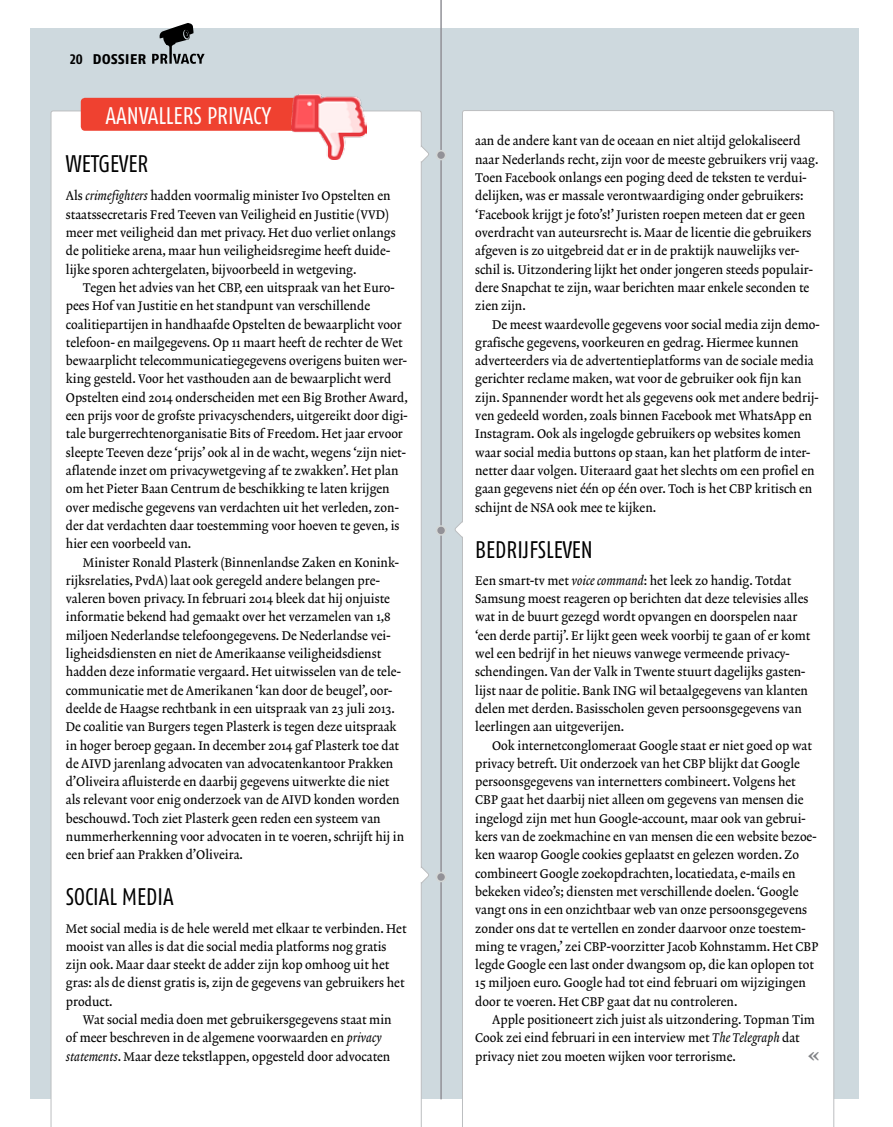
<style>
.page{position:relative;width:893px;height:1127px;background:#fff}
.page>*{position:absolute;margin:0;border:0;box-sizing:border-box;transform-origin:0 0}
.t1{font:24px "Fago Co Regular Lf";color:#000;scale:.96 1}
.t2{font:24px "Fago Co Regular Lf";color:#fff}
.t3{font:21.9px "Lexicon No 2 Roman D Txt";color:#808285;scale:.96 1}
.t4{font:17.55px "Fago Co Bold Lf Caps";letter-spacing:-.005em;color:#000}
.t5{font:12.75px/18.3px "Lexicon No 2 Roman A Txt";color:#000;scale:.96 1}
.s1{font-size:14.55px}
.s2{font-family:"Lexicon No 2 Italic A Txt"}
</style>
<div class="page">
<div style="left:30px;top:28px;width:829px;height:1071px;background:#ced9de"></div>
<div style="left:455px;top:110px;width:379px;height:1017px;background:#fff"></div>
<div style="left:50px;top:110px;width:379px;height:1017px;background:#fff"></div>
<hr style="left:440px;top:0;width:2px;height:1099px;background:#929197">
<div style="left:437px;top:151px;width:9px;height:9px;background:#929197;border-radius:50%"></div>
<div style="left:436px;top:150px;width:10px;height:10px;border:2px solid #d3d7d6;border-radius:50%"></div>
<div style="left:437px;top:872px;width:9px;height:9px;background:#929197;border-radius:50%"></div>
<div style="left:436px;top:872px;width:10px;height:10px;border:2px solid #d3d7d6;border-radius:50%"></div>
<div style="left:437px;top:526px;width:9px;height:9px;background:#929197;border-radius:50%"></div>
<div style="left:436px;top:525px;width:10px;height:11px;border:2px solid #d3d7d6;border-radius:50%"></div>
<svg style="left:152px;top:23px;width:53px;height:41px"></svg>
<div style="left:81px;top:98px;width:217px;height:33px;background:#ef4130;border-radius:4px"></div>
<img style="left:291px;top:95px;width:76px;height:65px">
<h3 class="t4" style="left:70px;top:47px;width:78px"><span class="s1">20</span> dossier</h3>
<h1 class="t2" style="left:105px;top:102px;width:22px">AANVALLERS</h1>
<h1 class="t2" style="left:207px;top:102px;width:10px">PRIVACY</h1>
<h1 class="t1" style="left:66px;top:150px;width:28px">WETGEVER</h1>
<p class="t5" style="left:66px;top:187px;width:345px">Als <span class="s2">crimefighters</span> hadden voormalig minister Ivo Opstelten en staatssecretaris Fred Teeven van Veiligheid en Justitie (VVD) meer met veiligheid dan met privacy. Het duo verliet onlangs de politieke arena, maar hun veiligheidsregime heeft duide&shy;lijke sporen achtergelaten, bijvoorbeeld in wetgeving.</p>
<p class="t5" style="left:66px;top:279px;width:358px;text-indent:17px">Tegen het advies van het CBP, een uitspraak van het Euro&shy;pees Hof van Justitie en het standpunt van verschillende coalitiepartijen in handhaafde Opstelten de bewaarplicht voor telefoon- en mailgegevens. Op 11 maart heeft de rechter de Wet bewaarplicht telecommunicatiegegevens overigens buiten wer&shy;king gesteld. Voor het vasthouden aan de bewaarplicht werd Opstelten eind 2014 onderscheiden met een Big Brother Award, een prijs voor de grofste privacyschenders, uitgereikt door digi&shy;tale burgerrechtenorganisatie Bits of Freedom. Het jaar ervoor sleepte Teeven deze ‘prijs’ ook al in de wacht, wegens ‘zijn niet&shy;aflatende inzet om privacywetgeving af te zwakken’. Het plan om het Pieter Baan Centrum de beschikking te laten krijgen over medische gegevens van verdachten uit het verleden, zon&shy;der dat verdachten daar toestemming voor hoeven te geven, is hier een voorbeeld van.</p>
<p class="t5" style="left:66px;top:553px;width:354px;text-indent:17px">Minister Ronald Plasterk (Binnenlandse Zaken en Konink&shy;rijksrelaties, PvdA) laat ook geregeld andere belangen pre&shy;valeren boven privacy. In februari 2014 bleek dat hij onjuiste informatie bekend had gemaakt over het verzamelen van 1,8 miljoen Nederlandse telefoongegevens. De Nederlandse vei&shy;ligheidsdiensten en niet de Amerikaanse veiligheidsdienst hadden deze informatie vergaard. Het uitwisselen van de tele&shy;communicatie met de Amerikanen ‘kan door de beugel’, oor&shy;deelde de Haagse rechtbank in een uitspraak van 23 juli 2013.<br>De coalitie van Burgers tegen Plasterk is tegen deze uitspraak in hoger beroep gegaan. In december 2014 gaf Plasterk toe dat de AIVD jarenlang advocaten van advocatenkantoor Prakken d’Oliveira afluisterde en daarbij gegevens uitwerkte die niet als relevant voor enig onderzoek van de AIVD konden worden beschouwd. Toch ziet Plasterk geen reden een systeem van nummerherkenning voor advocaten in te voeren, schrijft hij in een brief aan Prakken d’Oliveira.</p>
<h1 class="t1" style="left:66px;top:883px;width:19px">SOCIAL</h1>
<h1 class="t1" style="left:122px;top:883px;width:12px">MEDIA</h1>
<p class="t5" style="left:66px;top:919px;width:356px">Met social media is de hele wereld met elkaar te verbinden. Het mooist van alles is dat die social media platforms nog gratis zijn ook. Maar daar steekt de adder zijn kop omhoog uit het gras: als de dienst gratis is, zijn de gegevens van gebruikers het product.</p>
<p class="t5" style="left:66px;top:1011px;width:341px;text-indent:17px">Wat social media doen met gebruikersgegevens staat min of meer beschreven in de algemene voorwaarden en <span class="s2">privacy statements</span>. Maar deze tekstlappen, opgesteld door advocaten</p>
<p class="t5" style="left:475px;top:133px;width:359px">aan de andere kant van de oceaan en niet altijd gelokaliseerd naar Nederlands recht, zijn voor de meeste gebruikers vrij vaag.<br>Toen Facebook onlangs een poging deed de teksten te verdui&shy;delijken, was er massale verontwaardiging onder gebruikers: ‘Facebook krijgt je foto’s!’ Juristen roepen meteen dat er geen overdracht van auteursrecht is. Maar de licentie die gebruikers afgeven is zo uitgebreid dat er in de praktijk nauwelijks ver&shy;schil is. Uitzondering lijkt het onder jongeren steeds populair&shy;dere Snapchat te zijn, waar berichten maar enkele seconden te zien zijn.</p>
<p class="t5" style="left:475px;top:316px;width:360px;text-indent:17px">De meest waardevolle gegevens voor social media zijn demo&shy;grafische gegevens, voorkeuren en gedrag. Hiermee kunnen adverteerders via de advertentieplatforms van de sociale media gerichter reclame maken, wat voor de gebruiker ook fijn kan zijn. Spannender wordt het als gegevens ook met andere bedrij&shy;ven gedeeld worden, zoals binnen Facebook met WhatsApp en Instagram. Ook als ingelogde gebruikers op websites komen waar social media buttons op staan, kan het platform de inter&shy;netter daar volgen. Uiteraard gaat het slechts om een profiel en gaan gegevens niet één op één over. Toch is het CBP kritisch en schijnt de NSA ook mee te kijken.</p>
<h1 class="t1" style="left:475px;top:536px;width:22px">BEDRIJFSLEVEN</h1>
<p class="t5" style="left:475px;top:572px;width:351px">Een smart-tv met <span class="s2">voice command</span>: het leek zo handig. Totdat Samsung moest reageren op berichten dat deze televisies alles wat in de buurt gezegd wordt opvangen en doorspelen naar ‘een derde partij’. Er lijkt geen week voorbij te gaan of er komt wel een bedrijf in het nieuws vanwege vermeende privacy&shy;schendingen. Van der Valk in Twente stuurt dagelijks gasten&shy;lijst naar de politie. Bank ING wil betaalgegevens van klanten delen met derden. Basisscholen geven persoonsgegevens van leerlingen aan uitgeverijen.</p>
<p class="t5" style="left:475px;top:736px;width:359px;text-indent:17px">Ook internetconglomeraat Google staat er niet goed op wat privacy betreft. Uit onderzoek van het CBP blijkt dat Google persoonsgegevens van internetters combineert. Volgens het CBP gaat het daarbij niet alleen om gegevens van mensen die ingelogd zijn met hun Google-account, maar ook van gebrui&shy;kers van de zoekmachine en van mensen die een website bezoe&shy;ken waarop Google cookies geplaatst en gelezen worden. Zo combineert Google zoekopdrachten, locatiedata, e-mails en bekeken video’s; diensten met verschillende doelen. ‘Google vangt ons in een onzichtbaar web van onze persoonsgegevens zonder ons dat te vertellen en zonder daarvoor onze toestem&shy;ming te vragen,’ zei CBP-voorzitter Jacob Kohnstamm. Het CBP legde Google een last onder dwangsom op, die kan oplopen tot 15 miljoen euro. Google had tot eind februari om wijzigingen door te voeren. Het CBP gaat dat nu controleren.</p>
<p class="t5" style="left:475px;top:1011px;width:355px;text-indent:17px">Apple positioneert zich juist als uitzondering. Topman Tim<br>Cook zei eind februari in een interview met <span class="s2">The Telegraph</span> dat privacy niet zou moeten wijken voor terrorisme.</p>
<h2 class="t3" style="left:808px;top:1042px;width:14px">«</h2>
</div>
